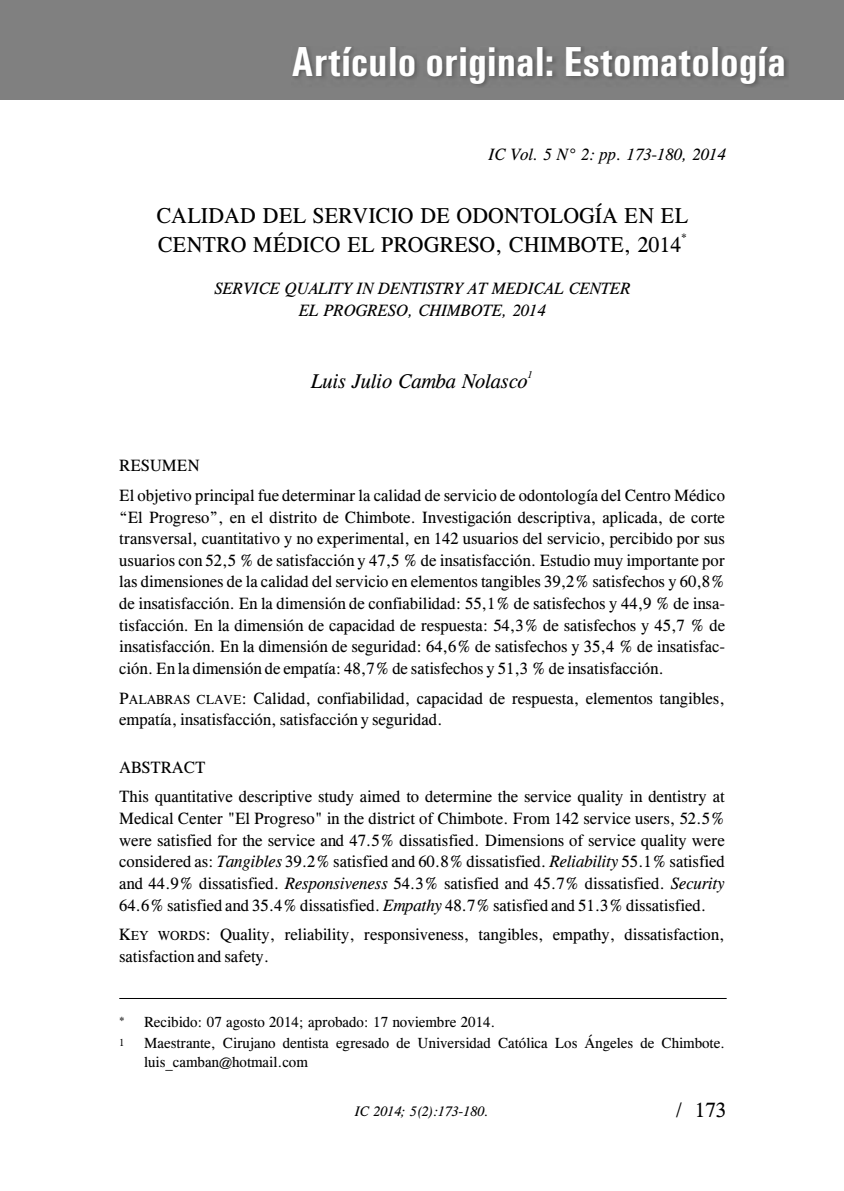
<style>
.page{position:relative;width:844px;height:1191px;background:#fff}
.page>*{position:absolute;margin:0;border:0;box-sizing:border-box;transform-origin:0 0}
.t1{font:500 condensed 42px "Univers";color:#fff}
.t2{font:21.88px "CG Times";color:#000}
.t3{font:21px "CG Times";color:#000}
.t4{font:italic 20.12px "CG Times";color:#000}
.t5{font:16.62px/21.7px "CG Times";color:#000}
.t6{font:italic 16.62px/21.7px "CG Times";color:#000;text-align:center}
.t7{font:14.88px/19.4px "CG Times";color:#000}
.t8{font:italic 14px "CG Times";color:#000}
.t9{font:10.85px "CG Times";color:#000}
.t10{font:10.5px/21.2px "CG Times";color:#000}
.t11{font:italic 10.15px "CG Times";color:#000}
.s1{font-size:13.3px}
.s2{font-style:italic}
</style>
<div class="page">
<hr style="left:119px;top:998px;width:607px;height:1px;background:#000">
<div style="left:0;top:0;width:843px;height:99px;background:#808080"></div>
<img style="left:294px;top:46px;width:494px;height:41px">
<h1 class="t1" style="left:291px;top:47px;width:496px">Artículo original: Estomatología</h1>
<p class="t6" style="left:488px;top:145px;width:238px">IC Vol. 5 N° 2: pp. 173-180, 2014</p>
<h2 class="t2" style="left:156px;top:208px;width:533px">CALIDAD DEL SERVICIO DE ODONTOLOGÍA EN EL</h2>
<p class="t9" style="left:681px;top:234px;width:7px">*</p>
<h2 class="t2" style="left:158px;top:237px;width:525px">CENTRO MÉDICO EL PROGRESO, CHIMBOTE, 2014</h2>
<p class="t6" style="left:214px;top:279px;width:417px">SERVICE QUALITY IN DENTISTRY AT MEDICAL CENTER<br>EL PROGRESO, CHIMBOTE, 2014</p>
<p class="t11" style="left:527px;top:371px;width:7px">1</p>
<p class="t4" style="left:311px;top:374px;width:217px">Luis Julio Camba Nolasco</p>
<p class="t5" style="left:119px;top:452px;width:607px;line-height:29.6px">RESUMEN<br>El objetivo principal fue determinar la calidad de servicio de odontología del Centro Médico</p>
<p class="t5" style="left:119px;top:507px;width:607px;text-align:justify">“El Progreso”, en el distrito de Chimbote. Investigación descriptiva, aplicada, de corte transversal, cuantitativo y no experimental, en 142 usuarios del servicio, percibido por sus usuarios con 52,5 % de satisfacción y 47,5 % de insatisfacción. Estudio muy importante por las dimensiones de la calidad del servicio en elementos tangibles 39,2% satisfechos y 60,8% de insatisfacción. En la dimensión de confiabilidad: 55,1% de satisfechos y 44,9 % de insa&shy;tisfacción. En la dimensión de capacidad de respuesta: 54,3% de satisfechos y 45,7 % de insatisfacción. En la dimensión de seguridad: 64,6% de satisfechos y 35,4 % de insatisfac&shy;ción. En la dimensión de empatía: 48,7% de satisfechos y 51,3 % de insatisfacción.</p>
<p class="t5" style="left:119px;top:688px;width:607px">P<span class="s1">ALABRAS CLAVE</span>: Calidad, confiabilidad, capacidad de respuesta, elementos tangibles, empatía, insatisfacción, satisfacción y seguridad.</p>
<p class="t5" style="left:119px;top:754px;width:607px;line-height:29.6px">ABSTRACT<br>This quantitative descriptive study aimed to determine the service quality in dentistry at</p>
<p class="t5" style="left:119px;top:809px;width:607px;text-align:justify">Medical Center "El Progreso" in the district of Chimbote. From 142 service users, 52.5% were satisfied for the service and 47.5% dissatisfied. Dimensions of service quality were considered as: <span class="s2">Tangibles</span> 39.2% satisfied and 60.8% dissatisfied. <span class="s2">Reliability</span> 55.1% satisfied and 44.9% dissatisfied. <span class="s2">Responsiveness</span> 54.3% satisfied and 45.7% dissatisfied. <span class="s2">Security </span>64.6% satisfied and 35.4% dissatisfied. <span class="s2">Empathy</span> 48.7% satisfied and 51.3% dissatisfied.</p>
<p class="t5" style="left:119px;top:925px;width:607px">K<span class="s1">EY WORDS</span>: Quality, reliability, responsiveness, tangibles, empathy, dissatisfaction, satisfaction and safety.</p>
<p class="t10" style="left:119px;top:1011px;width:7px">*<br>1</p>
<p class="t7" style="left:144px;top:1013px;width:353px">Recibido: 07 agosto 2014; aprobado: 17 noviembre 2014.</p>
<p class="t7" style="left:144px;top:1034px;width:582px">Maestrante, Cirujano dentista egresado de Universidad Católica Los Ángeles de Chimbote. luis_camban@hotmail.com</p>
<p class="t8" style="left:355px;top:1106px;width:135px">IC 2014; 5(2):173-180.</p>
<p class="t3" style="left:675px;top:1102px;width:52px">/ 173</p>
</div>
